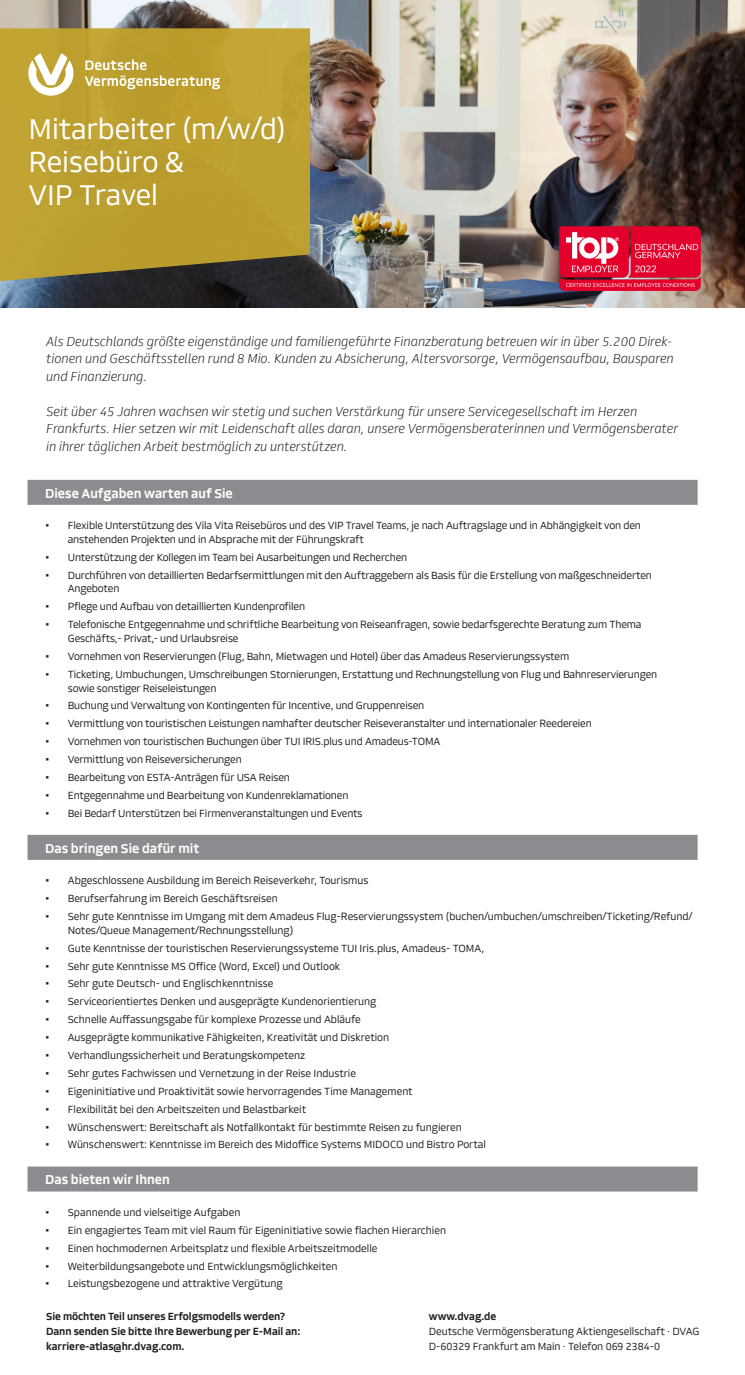
<style>
.page{position:relative;width:745px;height:1375px;background:#fff}
.page>*{position:absolute;margin:0;border:0;box-sizing:border-box;transform-origin:0 0}
.Innnen_HL__GL__29_31{font:27.5px/33px "DVAG Type";color:#fff}
.t1{font:italic 300 12.5px/17.5px "DVAG Type";color:#231f20}
.t2{font:700 12.5px "DVAG Type";color:#fff}
.t3{font:10px/13.8px "DVAG Type";letter-spacing:-.01em;color:#231f20}
.t4{font:700 10px "DVAG Type";color:#231f20}
.s1{font-weight:700;font-size:12.5px;color:#fff}
.s2{font-weight:700}
</style>
<div class="page">
<img style="left:0;top:0;width:744px;height:307px">
<div style="left:27px;top:480px;width:670px;height:25px;background:#8a8c8f"></div>
<div style="left:27px;top:835px;width:670px;height:25px;background:#8a8c8f"></div>
<div style="left:27px;top:1166px;width:670px;height:25px;background:#8a8c8f"></div>
<img style="left:559px;top:226px;width:140px;height:65px">
<div style="left:0;top:27px;width:310px;height:254px;background:#bc9f30"></div>
<svg style="left:28px;top:53px;width:45px;height:43px"></svg>
<svg style="left:85px;top:59px;width:135px;height:30px;background:#c9b259"></svg>
<p class="Innnen_HL__GL__29_31" style="left:28px;top:112px;width:259px">Mitarbeiter (m/w/d)<br>Reisebüro &amp;<br>VIP Travel</p>
<p class="t1" style="left:46px;top:332px;width:628px">Als Deutschlands größte eigenständige und familiengeführte Finanzberatung betreuen wir in über 5.200 Direk&shy;tionen und Geschäftsstellen rund 8 Mio. Kunden zu Absicherung, Altersvorsorge, Vermögensaufbau, Bausparen und Finanzierung.</p>
<p class="t1" style="left:46px;top:402px;width:633px">Seit über 45 Jahren wachsen wir stetig und suchen Verstärkung für unsere Servicegesellschaft im Herzen<br>Frankfurts. Hier setzen wir mit Leidenschaft alles daran, unsere Vermögensberaterinnen und Vermögensberater in ihrer täglichen Arbeit bestmöglich zu unterstützen.</p>
<p class="t2" style="left:45px;top:484px;width:189px">Diese Aufgaben warten auf Sie</p>
<p class="t3" style="left:68px;top:519px;width:574px;text-indent:-22px">• Flexible Unterstützung des Vila Vita Reisebüros und des VIP Travel Teams, je nach Auftragslage und in Abhängigkeit von den anstehenden Projekten und in Absprache mit der Führungskraft</p>
<p class="t3" style="left:45px;top:550px;width:363px">• Unterstützung der Kollegen im Team bei Ausarbeitungen und Recherchen</p>
<p class="t3" style="left:68px;top:568px;width:585px;text-indent:-22px">• Durchführen von detaillierten Bedarfsermittlungen mit den Auftraggebern als Basis für die Erstellung von maßgeschneiderten<br>Angeboten</p>
<p class="t3" style="left:45px;top:600px;width:261px">• Pflege und Aufbau von detaillierten Kundenprofilen</p>
<p class="t3" style="left:68px;top:618px;width:575px;text-indent:-22px">• Telefonische Entgegennahme und schriftliche Bearbeitung von Reiseanfragen, sowie bedarfsgerechte Beratung zum Thema<br>Geschäfts,- Privat,- und Urlaubsreise</p>
<p class="t3" style="left:45px;top:649px;width:525px">• Vornehmen von Reservierungen (Flug, Bahn, Mietwagen und Hotel) über das Amadeus Reservierungssystem</p>
<p class="t3" style="left:68px;top:667px;width:590px;text-indent:-22px">• Ticketing, Umbuchungen, Umschreibungen Stornierungen, Erstattung und Rechnungstellung von Flug und Bahnreservierungen sowie sonstiger Reiseleistungen</p>
<p class="t3" style="left:45px;top:699px;width:380px">• Buchung und Verwaltung von Kontingenten für Incentive, und Gruppenreisen</p>
<p class="t3" style="left:45px;top:717px;width:547px">• Vermittlung von touristischen Leistungen namhafter deutscher Reiseveranstalter und internationaler Reedereien</p>
<p class="t3" style="left:45px;top:735px;width:396px">• Vornehmen von touristischen Buchungen über TUI IRIS.plus und Amadeus-TOMA</p>
<p class="t3" style="left:45px;top:752px;width:198px">• Vermittlung von Reiseversicherungen</p>
<p class="t3" style="left:45px;top:770px;width:246px">• Bearbeitung von ESTA-Anträgen für USA Reisen</p>
<p class="t3" style="left:45px;top:788px;width:304px">• Entgegennahme und Bearbeitung von Kundenreklamationen</p>
<p class="t3" style="left:45px;top:806px;width:319px">• Bei Bedarf Unterstützen bei Firmenveranstaltungen und Events</p>
<p class="t2" style="left:45px;top:839px;width:155px">Das bringen Sie dafür mit</p>
<p class="t3" style="left:45px;top:873px;width:324px">• Abgeschlossene Ausbildung im Bereich Reiseverkehr, Tourismus</p>
<p class="t3" style="left:45px;top:891px;width:234px">• Berufserfahrung im Bereich Geschäftsreisen</p>
<p class="t3" style="left:68px;top:909px;width:625px;text-indent:-22px">• Sehr gute Kenntnisse im Umgang mit dem Amadeus Flug-Reservierungssystem (buchen/umbuchen/umschreiben/Ticketing/Refund/<br>Notes/Queue Management/Rechnungsstellung)</p>
<p class="t3" style="left:45px;top:941px;width:440px">• Gute Kenntnisse der touristischen Reservierungssysteme TUI Iris.plus, Amadeus- TOMA,</p>
<p class="t3" style="left:45px;top:959px;width:296px">• Sehr gute Kenntnisse MS Office (Word, Excel) und Outlook</p>
<p class="t3" style="left:45px;top:977px;width:229px">• Sehr gute Deutsch- und Englischkenntnisse</p>
<p class="t3" style="left:45px;top:995px;width:332px">• Serviceorientiertes Denken und ausgeprägte Kundenorientierung</p>
<p class="t3" style="left:45px;top:1012px;width:317px">• Schnelle Auffassungsgabe für komplexe Prozesse und Abläufe</p>
<p class="t3" style="left:45px;top:1030px;width:345px">• Ausgeprägte kommunikative Fähigkeiten, Kreativität und Diskretion</p>
<p class="t3" style="left:45px;top:1048px;width:261px">• Verhandlungssicherheit und Beratungskompetenz</p>
<p class="t3" style="left:45px;top:1066px;width:312px">• Sehr gutes Fachwissen und Vernetzung in der Reise Industrie</p>
<p class="t3" style="left:45px;top:1084px;width:369px">• Eigeninitiative und Proaktivität sowie hervorragendes Time Management</p>
<p class="t3" style="left:45px;top:1102px;width:262px">• Flexibilität bei den Arbeitszeiten und Belastbarkeit</p>
<p class="t3" style="left:45px;top:1120px;width:418px">• Wünschenswert: Bereitschaft als Notfallkontakt für bestimmte Reisen zu fungieren</p>
<p class="t3" style="left:45px;top:1138px;width:451px">• Wünschenswert: Kenntnisse im Bereich des Midoffice Systems MIDOCO und Bistro Portal<span class="s1">D</span></p>
<p class="t2" style="left:45px;top:1171px;width:126px">Das bieten wir Ihnen</p>
<p class="t3" style="left:45px;top:1205px;width:196px">• Spannende und vielseitige Aufgaben</p>
<p class="t3" style="left:45px;top:1223px;width:402px">• Ein engagiertes Team mit viel Raum für Eigeninitiative sowie flachen Hierarchien</p>
<p class="t3" style="left:45px;top:1241px;width:333px">• Einen hochmodernen Arbeitsplatz und flexible Arbeitszeitmodelle</p>
<p class="t3" style="left:45px;top:1259px;width:293px">• Weiterbildungsangebote und Entwicklungsmöglichkeiten</p>
<p class="t3" style="left:45px;top:1277px;width:239px">• Leistungsbezogene und attraktive Vergütung</p>
<p class="t4" style="left:46px;top:1309px;width:240px">Sie möchten Teil unseres Erfolgsmodells werden?</p>
<p class="t4" style="left:46px;top:1324px;width:255px">Dann senden Sie bitte Ihre Bewerbung per E-Mail an:</p>
<p class="t4" style="left:46px;top:1339px;width:140px">karriere-atlas@hr.dvag.com.</p>
<p class="t3" style="left:428px;top:1309px;width:272px;line-height:15px"><span class="s2">www.dvag.de<br></span>Deutsche Vermögensberatung Aktiengesellschaft · DVAG<br>D-60329 Frankfurt am Main · Telefon 069 2384-0</p>
</div>
